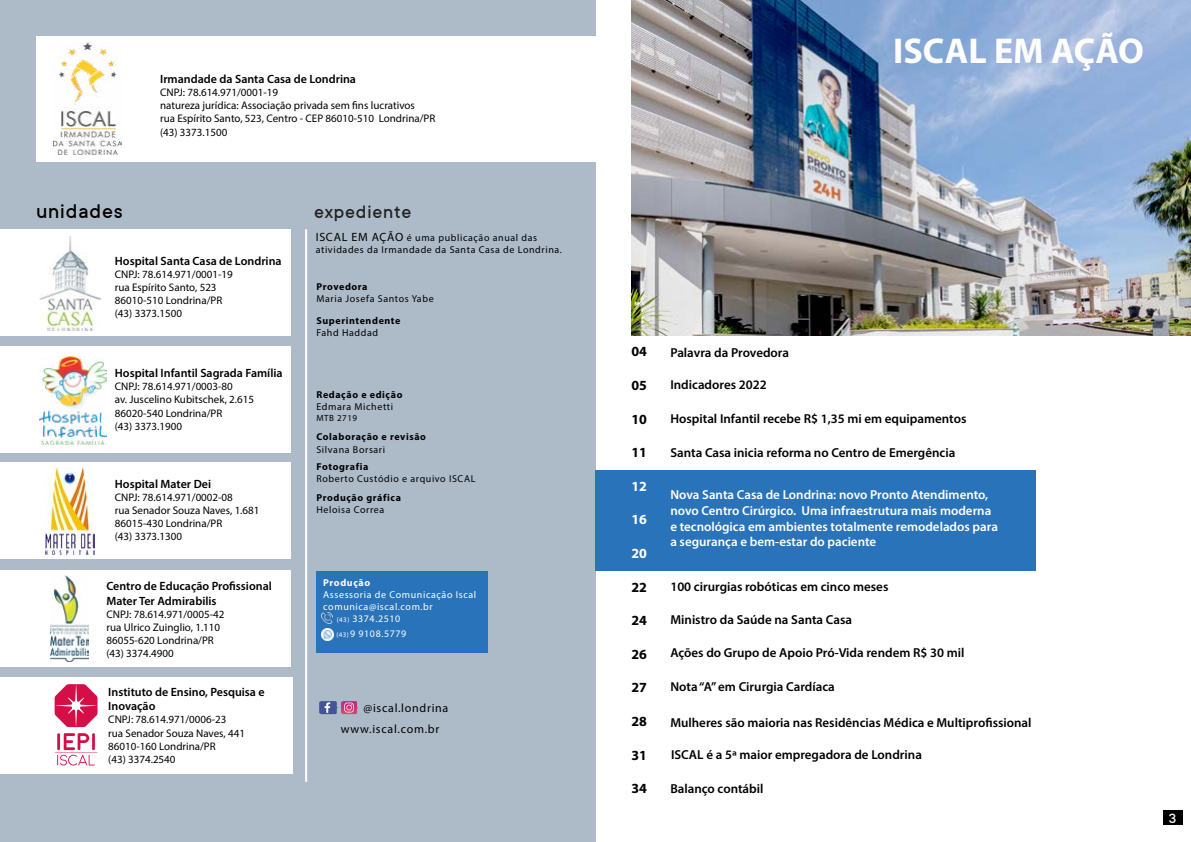
<style>
.page{position:relative;width:1191px;height:842px;background:#fff}
.page>*{position:absolute;margin:0;border:0;box-sizing:border-box;transform-origin:0 0}
.t1{font:700 36px "Myriad Pro";color:#fdfdfd}
.t2{font:500 22px "TT Commons";letter-spacing:.04em;color:#000}
.t3{font:500 20px "TT Commons";letter-spacing:.04em;color:#212121}
.t4{font:500 15px "TT Commons";color:#fff}
.t5{font:700 14px "Myriad Pro";color:#000}
.t6{font:700 14px "Myriad Pro";color:#fff}
.t7{font:600 13px "Myriad Pro";color:#000}
.t8{font:600 13px/15.6px "Myriad Pro";color:#fff}
.t9{font:600 12px/14.4px "Myriad Pro";color:#000}
.t10{font:12px/21.7px "Myriad Pro";letter-spacing:.06em;color:#000}
.t11{font:11px/13.2px "Myriad Pro";color:#000}
.t12{font:10px/12px "Myriad Pro";letter-spacing:.06em;color:#000}
.t13{font:700 10px "Myriad Pro";letter-spacing:.06em;color:#000}
.t14{font:10px "Myriad Pro";letter-spacing:.06em;color:#fff}
.t15{font:700 10px "Myriad Pro";letter-spacing:.06em;color:#fff}
.t16{font:9px "Myriad Pro";letter-spacing:.06em;color:#000}
.s1{font-size:12px}
.s2{font-size:7px}
</style>
<div class="page">
<div style="left:0;top:0;width:595px;height:842px;background:#adbbc9"></div>
<div style="left:36px;top:36px;width:559px;height:126px;background:#fff"></div>
<div style="left:0;top:463px;width:291px;height:96px;background:#fff"></div>
<img style="left:54px;top:42px;width:68px;height:113px">
<div style="left:0;top:229px;width:291px;height:107px;background:#fff"></div>
<img style="left:40px;top:236px;width:61px;height:94px">
<div style="left:0;top:346px;width:291px;height:106px;background:#fff"></div>
<img style="left:46px;top:467px;width:49px;height:87px">
<img style="left:40px;top:357px;width:66px;height:87px">
<div style="left:0;top:677px;width:292px;height:96px;background:#fff"></div>
<svg style="left:55px;top:733px;width:42px;height:32px"></svg>
<svg style="left:55px;top:684px;width:42px;height:43px"></svg>
<div style="left:0;top:570px;width:291px;height:96px;background:#fff"></div>
<img style="left:51px;top:576px;width:37px;height:86px">
<hr style="left:305px;top:229px;width:2px;height:553px;background:#fff">
<div style="left:316px;top:571px;width:172px;height:81px;background:#2873ba"></div>
<svg style="left:322px;top:629px;width:11px;height:11px"></svg>
<svg style="left:321px;top:612px;width:11px;height:11px"></svg>
<svg style="left:319px;top:701px;width:39px;height:13px"></svg>
<div style="left:595px;top:470px;width:441px;height:101px;background:#2873ba"></div>
<div style="left:1162px;top:811px;width:20px;height:14px;background:#000"></div>
<img style="left:631px;top:0;width:560px;height:336px">
<p class="t9" style="left:160px;top:71px;width:197px">Irmandade da Santa Casa de Londrina</p>
<p class="t11" style="left:160px;top:85px;width:277px">CNPJ: 78.614.971/0001-19<br>natureza jurídica: Associação privada sem fins lucrativos<br>rua Espírito Santo, 523, Centro - CEP 86010-510 Londrina/PR (43) 3373.1500</p>
<h2 class="t2" style="left:36px;top:199px;width:88px">unidades</h2>
<p class="t9" style="left:115px;top:253px;width:168px">Hospital Santa Casa de Londrina</p>
<p class="t11" style="left:115px;top:267px;width:120px">CNPJ: 78.614.971/0001-19 rua Espírito Santo, 523<br>86010-510 Londrina/PR (43) 3373.1500</p>
<p class="t9" style="left:115px;top:365px;width:169px">Hospital Infantil Sagrada Família</p>
<p class="t11" style="left:115px;top:380px;width:141px">CNPJ: 78.614.971/0003-80<br>av. Juscelino Kubitschek, 2.615<br>86020-540 Londrina/PR<br>(43) 3373.1900</p>
<p class="t9" style="left:115px;top:476px;width:98px">Hospital Mater Dei</p>
<p class="t11" style="left:115px;top:490px;width:146px">CNPJ: 78.614.971/0002-08<br>rua Senador Souza Naves, 1.681<br>86015-430 Londrina/PR<br>(43) 3373.1300</p>
<p class="t9" style="left:106px;top:579px;width:167px">Centro de Educação Profissional<br>Mater Ter Admirabilis</p>
<p class="t11" style="left:106px;top:607px;width:120px">CNPJ: 78.614.971/0005-42 rua Ulrico Zuinglio, 1.110<br>86055-620 Londrina/PR (43) 3374.4900</p>
<p class="t9" style="left:108px;top:684px;width:158px">Instituto de Ensino, Pesquisa e<br>Inovação</p>
<p class="t11" style="left:108px;top:713px;width:138px">CNPJ: 78.614.971/0006-23<br>rua Senador Souza Naves, 441<br>86010-160 Londrina/PR<br>(43) 3374.2540</p>
<h3 class="t3" style="left:314px;top:201px;width:99px">expediente</h3>
<p class="t12" style="left:316px;top:232px;width:248px"><span class="s1">ISCAL EM AÇÃO</span> é uma publicação anual das atividades da Irmandade da Santa Casa de Londrina.</p>
<p class="t13" style="left:316px;top:280px;width:53px">Provedora</p>
<p class="t12" style="left:316px;top:292px;width:119px">Maria Josefa Santos Yabe</p>
<p class="t13" style="left:316px;top:314px;width:85px">Superintendente</p>
<p class="t12" style="left:316px;top:326px;width:63px">Fahd Haddad</p>
<p class="t13" style="left:316px;top:388px;width:87px">Redação e edição</p>
<p class="t12" style="left:316px;top:400px;width:78px">Edmara Michetti</p>
<p class="t16" style="left:316px;top:412px;width:42px">MTB 2719</p>
<p class="t13" style="left:316px;top:431px;width:111px">Colaboração e revisão</p>
<p class="t12" style="left:316px;top:443px;width:70px">Silvana Borsari</p>
<p class="t13" style="left:316px;top:460px;width:53px">Fotografia</p>
<p class="t12" style="left:316px;top:473px;width:160px">Roberto Custódio e arquivo ISCAL</p>
<p class="t13" style="left:316px;top:491px;width:86px">Produção gráfica</p>
<p class="t12" style="left:316px;top:503px;width:69px">Heloisa Correa</p>
<p class="t15" style="left:323px;top:576px;width:48px">Produção</p>
<p class="t14" style="left:323px;top:588px;width:154px">Assessoria de Comunicação Iscal</p>
<p class="t14" style="left:323px;top:600px;width:111px">comunica@iscal.com.br</p>
<p class="t14" style="left:337px;top:612px;width:65px"><span class="s2">(43)</span> 3374.2510</p>
<p class="t14" style="left:336px;top:628px;width:72px"><span class="s2">(43)</span>9 9108.5779</p>
<p class="t10" style="left:341px;top:696px;width:109px;text-indent:23px">@iscal.londrina www.iscal.com.br</p>
<h1 class="t1" style="left:893px;top:27px;width:252px">ISCAL EM AÇÃO</h1>
<p class="t5" style="left:631px;top:343px;width:17px">04</p>
<p class="t5" style="left:631px;top:376px;width:17px">05</p>
<p class="t5" style="left:631px;top:410px;width:17px">10</p>
<p class="t5" style="left:631px;top:443px;width:17px">11</p>
<p class="t6" style="left:631px;top:477px;width:17px">12</p>
<p class="t6" style="left:631px;top:511px;width:17px">16</p>
<p class="t6" style="left:631px;top:544px;width:17px">20</p>
<p class="t5" style="left:631px;top:578px;width:17px">22</p>
<p class="t5" style="left:631px;top:611px;width:17px">24</p>
<p class="t5" style="left:631px;top:645px;width:17px">26</p>
<p class="t5" style="left:631px;top:679px;width:17px">27</p>
<p class="t5" style="left:631px;top:712px;width:17px">28</p>
<p class="t5" style="left:631px;top:746px;width:17px">31</p>
<p class="t5" style="left:631px;top:779px;width:17px">34</p>
<p class="t7" style="left:670px;top:344px;width:120px">Palavra da Provedora</p>
<p class="t7" style="left:670px;top:377px;width:98px">Indicadores 2022</p>
<p class="t7" style="left:670px;top:410px;width:297px">Hospital Infantil recebe R$ 1,35 mi em equipamentos</p>
<p class="t7" style="left:670px;top:444px;width:286px">Santa Casa inicia reforma no Centro de Emergência</p>
<p class="t8" style="left:670px;top:487px;width:329px">Nova Santa Casa de Londrina: novo Pronto Atendimento, novo Centro Cirúrgico. Uma infraestrutura mais moderna e tecnológica em ambientes totalmente remodelados para a segurança e bem-estar do paciente</p>
<p class="t7" style="left:670px;top:578px;width:220px">100 cirurgias robóticas em cinco meses</p>
<p class="t7" style="left:670px;top:612px;width:183px">Ministro da Saúde na Santa Casa</p>
<p class="t7" style="left:670px;top:644px;width:296px">Ações do Grupo de Apoio Pró-Vida rendem R$ 30 mil</p>
<p class="t7" style="left:670px;top:678px;width:166px">Nota “A” em Cirurgia Cardíaca</p>
<p class="t7" style="left:670px;top:714px;width:363px">Mulheres são maioria nas Residências Médica e Multiprofissional</p>
<p class="t7" style="left:671px;top:746px;width:252px">ISCAL é a 5ª maior empregadora de Londrina</p>
<p class="t7" style="left:670px;top:780px;width:95px">Balanço contábil</p>
<h3 class="t4" style="left:1168px;top:810px;width:9px">3</h3>
</div>
